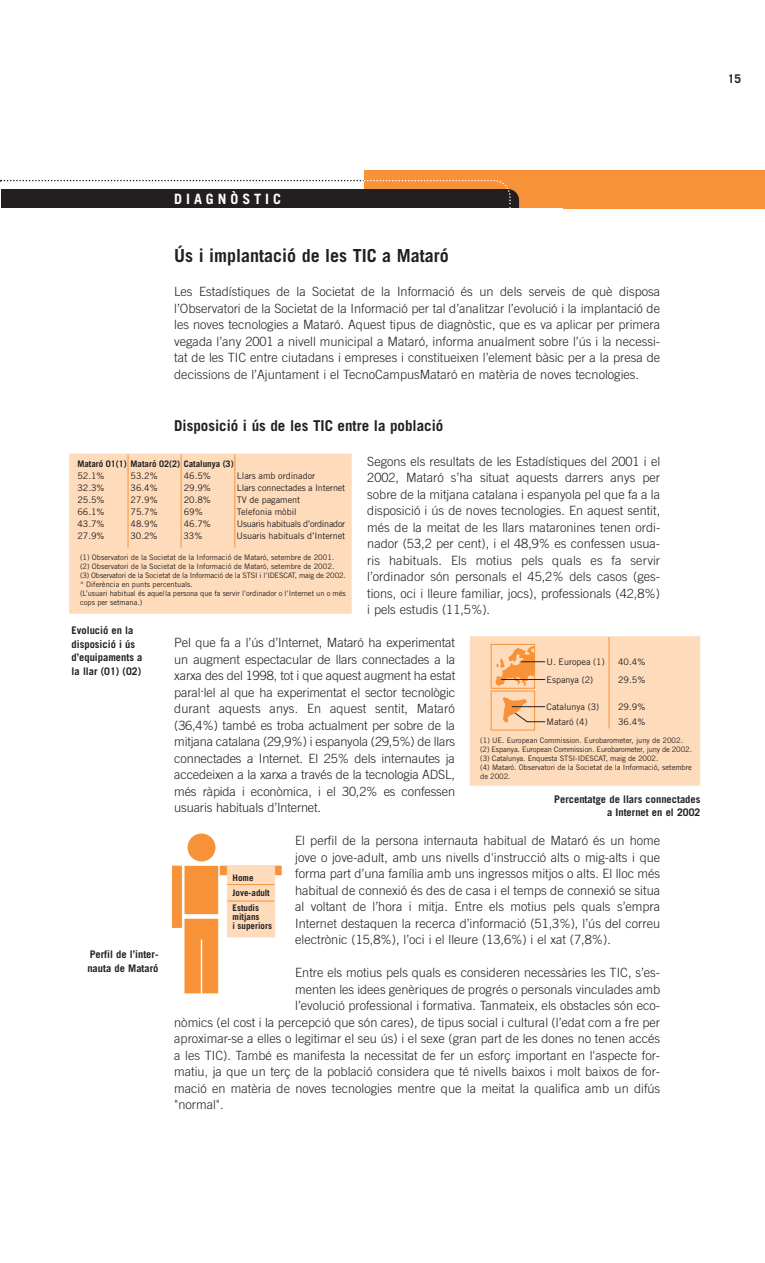
<style>
.page{position:relative;width:765px;height:1263px;background:#fff}
.page>*{position:absolute;margin:0;border:0;box-sizing:border-box;transform-origin:0 0}
.t1{font:700 18px "Trade Gothic";color:#231f20}
.t2{font:700 15px "Trade Gothic";color:#231f20}
.t3{font:700 14.25px "Trade Gothic";letter-spacing:.28em;color:#fff}
.t4{font:300 12.75px/16.5px "Trade Gothic";color:#231f20;text-align:justify}
.t5{font:700 12px "Trade Gothic";color:#231f20}
.t6{font:700 10.5px/13.5px "Trade Gothic";color:#231f20}
.t7{font:9px/18.3px "Trade Gothic";color:#231f20}
.t8{font:700 9px/15.5px "Trade Gothic";color:#231f20}
.t9{font:9px "Trade Gothic";letter-spacing:-.025em;color:#231f20}
.t10{font:7.5px/9px "Trade Gothic";letter-spacing:-.005em;color:#231f20}
</style>
<div class="page">
<div style="left:364px;top:170px;width:401px;height:38px;background:#f79239"></div>
<svg style="left:0;top:179px;width:519px;height:29px"></svg>
<div style="left:69px;top:454px;width:282px;height:159px;background:#fedbbb"></div>
<hr style="left:128px;top:455px;width:1px;height:93px;background:#f79239">
<hr style="left:181px;top:455px;width:1px;height:93px;background:#f79239">
<hr style="left:234px;top:455px;width:1px;height:93px;background:#f79239">
<div style="left:470px;top:637px;width:230px;height:148px;background:#fedbbb"></div>
<hr style="left:609px;top:637px;width:1px;height:92px;background:#f79239">
<div style="left:491px;top:644px;width:44px;height:45px;border:1px solid #f79239"></div>
<div style="left:491px;top:691px;width:44px;height:39px;border:1px solid #f79239"></div>
<svg style="left:496px;top:646px;width:50px;height:77px"></svg>
<svg style="left:220px;top:866px;width:62px;height:9px"></svg>
<div style="left:227px;top:865px;width:48px;height:72px;background:#fedbbb"></div>
<div style="left:188px;top:834px;width:27px;height:27px;background:#f79239;border-radius:50%"></div>
<div style="left:184px;top:866px;width:34px;height:48px;background:#f79239;border:2px solid #f79239"></div>
<div style="left:184px;top:919px;width:34px;height:74px;background:#f79239;border:2px solid #f79239"></div>
<hr style="left:201px;top:940px;width:1px;height:58px;background:#fff">
<hr style="left:227px;top:884px;width:47px;height:1px;background:#f79239">
<hr style="left:227px;top:901px;width:47px;height:1px;background:#f79239">
<div style="left:172px;top:866px;width:10px;height:62px;background:#f79239;border:2px solid #f79239"></div>
<p class="t5" style="left:728px;top:74px;width:15px">15</p>
<p class="t3" style="left:174px;top:194px;width:108px">DIAGNÒSTIC</p>
<h1 class="t1" style="left:174px;top:249px;width:276px">Ús i implantació de les TIC a Mataró</h1>
<p class="t4" style="left:174px;top:285px;width:488px">Les Estadístiques de la Societat de la Informació és un dels serveis de què disposa l’Observatori de la Societat de la Informació per tal d’analitzar l’evolució i la implantació de les noves tecnologies a Mataró. Aquest tipus de diagnòstic, que es va aplicar per primera vegada l’any 2001 a nivell municipal a Mataró, informa anualment sobre l’ús i la necessi&shy;tat de les TIC entre ciutadans i empreses i constitueixen l’element bàsic per a la presa de decissions de l’Ajuntament i el TecnoCampusMataró en matèria de noves tecnologies.</p>
<p class="t2" style="left:174px;top:421px;width:271px">Disposició i ús de les TIC entre la població</p>
<p class="t4" style="left:367px;top:454px;width:294px">Segons els resultats de les Estadístiques del 2001 i el 2002, Mataró s’ha situat aquests darrers anys per sobre de la mitjana catalana i espanyola pel que fa a la disposició i ús de noves tecnologies. En aquest sentit, més de la meitat de les llars mataronines tenen ordi&shy;nador (53,2 per cent), i el 48,9% es confessen usua&shy;ris habituals. Els motius pels quals es fa servir l’ordinador són personals el 45,2% dels casos (ges&shy;tions, oci i lleure familiar, jocs), professionals (42,8%) i pels estudis (11,5%).</p>
<p class="t4" style="left:174px;top:636px;width:283px">Pel que fa a l’ús d’Internet, Mataró ha experimentat un augment espectacular de llars connectades a la xarxa des del 1998, tot i que aquest augment ha estat paral.lel al que ha experimentat el sector tecnològic durant aquests anys. En aquest sentit, Mataró (36,4%) també es troba actualment per sobre de la mitjana catalana (29,9%) i espanyola (29,5%) de llars connectades a Internet. El 25% dels internautes ja accedeixen a la xarxa a través de la tecnologia ADSL, més ràpida i econòmica, i el 30,2% es confessen usuaris habituals d’Internet.</p>
<p class="t4" style="left:295px;top:834px;width:367px">El perfil de la persona internauta habitual de Mataró és un home jove o jove-adult, amb uns nivells d'instrucció alts o mig-alts i que forma part d’una família amb uns ingressos mitjos o alts. El lloc més habitual de connexió és des de casa i el temps de connexió se situa al voltant de l’hora i mitja. Entre els motius pels quals s’empra Internet destaquen la recerca d’informació (51,3%), l’ús del correu electrònic (15,8%), l’oci i el lleure (13,6%) i el xat (7,8%).</p>
<p class="t4" style="left:295px;top:966px;width:367px">Entre els motius pels quals es consideren necessàries les TIC, s’es-</p>
<p class="t4" style="left:295px;top:982px;width:367px">menten les idees genèriques de progrés o personals vinculades amb</p>
<p class="t4" style="left:295px;top:999px;width:367px">l’evolució professional i formativa. Tanmateix, els obstacles són eco-</p>
<p class="t4" style="left:174px;top:1015px;width:487px">nòmics (el cost i la percepció que són cares), de tipus social i cultural (l’edat com a fre per</p>
<p class="t4" style="left:174px;top:1032px;width:487px">aproximar-se a elles o legitimar el seu ús) i el sexe (gran part de les dones no tenen accés</p>
<p class="t4" style="left:174px;top:1048px;width:487px">a les TIC). També es manifesta la necessitat de fer un esforç important en l'aspecte for-</p>
<p class="t4" style="left:174px;top:1065px;width:487px">matiu, ja que un terç de la població considera que té nivells baixos i molt baixos de for-</p>
<p class="t4" style="left:174px;top:1081px;width:488px">mació en matèria de noves tecnologies mentre que la meitat la qualifica amb un difús</p>
<p class="t4" style="left:174px;top:1098px;width:51px">"normal".</p>
<p class="t8" style="left:77px;top:457px;width:158px">Mataró 01(1) Mataró 02(2) Catalunya (3)</p>
<p class="t7" style="left:77px;top:468px;width:29px">52.1%</p>
<p class="t7" style="left:131px;top:468px;width:29px">53.2%</p>
<p class="t7" style="left:184px;top:468px;width:29px">46.5%</p>
<p class="t7" style="left:237px;top:468px;width:80px">Llars amb ordinador</p>
<p class="t7" style="left:77px;top:480px;width:29px">32.3%</p>
<p class="t7" style="left:131px;top:480px;width:29px">36.4%</p>
<p class="t7" style="left:184px;top:480px;width:29px">29.9%</p>
<p class="t7" style="left:237px;top:480px;width:110px">Llars connectades a Internet</p>
<p class="t7" style="left:77px;top:492px;width:29px">25.5%</p>
<p class="t7" style="left:131px;top:492px;width:29px">27.9%</p>
<p class="t7" style="left:184px;top:492px;width:29px">20.8%</p>
<p class="t7" style="left:237px;top:492px;width:65px">TV de pagament</p>
<p class="t7" style="left:77px;top:504px;width:29px">66.1%</p>
<p class="t7" style="left:131px;top:504px;width:29px">75.7%</p>
<p class="t7" style="left:184px;top:504px;width:20px">69%</p>
<p class="t7" style="left:237px;top:504px;width:61px">Telefonia mòbil</p>
<p class="t7" style="left:77px;top:516px;width:29px">43.7%</p>
<p class="t7" style="left:131px;top:516px;width:29px">48.9%</p>
<p class="t7" style="left:184px;top:516px;width:29px">46.7%</p>
<p class="t9" style="left:237px;top:521px;width:110px">Usuaris habituals d’ordinador</p>
<p class="t7" style="left:77px;top:528px;width:29px">27.9%</p>
<p class="t7" style="left:130px;top:528px;width:29px">30.2%</p>
<p class="t7" style="left:184px;top:528px;width:20px">33%</p>
<p class="t7" style="left:237px;top:528px;width:110px">Usuaris habituals d’Internet</p>
<p class="t10" style="left:80px;top:553px;width:267px">(1) Observatori de la Societat de la Informació de Mataró, setembre de 2001.<br>(2) Observatori de la Societat de la Informació de Mataró, setembre de 2002.<br>(3) Observatori de la Societat de la Informació de la STSI i l’IDESCAT, maig de 2002. * Diferència en punts percentuals.<br>(L’usuari habitual és aquella persona que fa servir l’ordinador o l’Internet un o més cops per setmana.)</p>
<p class="t6" style="left:72px;top:625px;width:72px">Evolució en la disposició i ús d’equipaments a la llar (01) (02)</p>
<p class="t7" style="left:547px;top:653px;width:60px">U. Europea (1)<br>Espanya (2)</p>
<p class="t7" style="left:547px;top:701px;width:54px;line-height:14.5px">Catalunya (3)<br>Mataró (4)</p>
<p class="t7" style="left:618px;top:653px;width:29px">40.4%<br>29.5%</p>
<p class="t7" style="left:618px;top:701px;width:29px;line-height:14.5px">29.9%<br>36.4%</p>
<p class="t10" style="left:480px;top:736px;width:213px">(1) UE. European Commission. Eurobarometer, juny de 2002. (2) Espanya. European Commission. Eurobarometer, juny de 2002. (3) Catalunya. Enquesta STSI-IDESCAT, maig de 2002.<br>(4) Mataró. Observatori de la Societat de la Informació, setembre de 2002.</p>
<p class="t6" style="left:554px;top:793px;width:148px;text-align:right">Percentatge de llars connectades a Internet en el 2002</p>
<p class="t8" style="left:233px;top:870px;width:38px">Home<br>Jove-adult<br>Estudis</p>
<p class="t8" style="left:233px;top:913px;width:41px;line-height:9px">mitjans<br>i superiors</p>
<p class="t6" style="left:87px;top:949px;width:73px">Perfil de l’inter&shy;nauta de Mataró</p>
</div>
